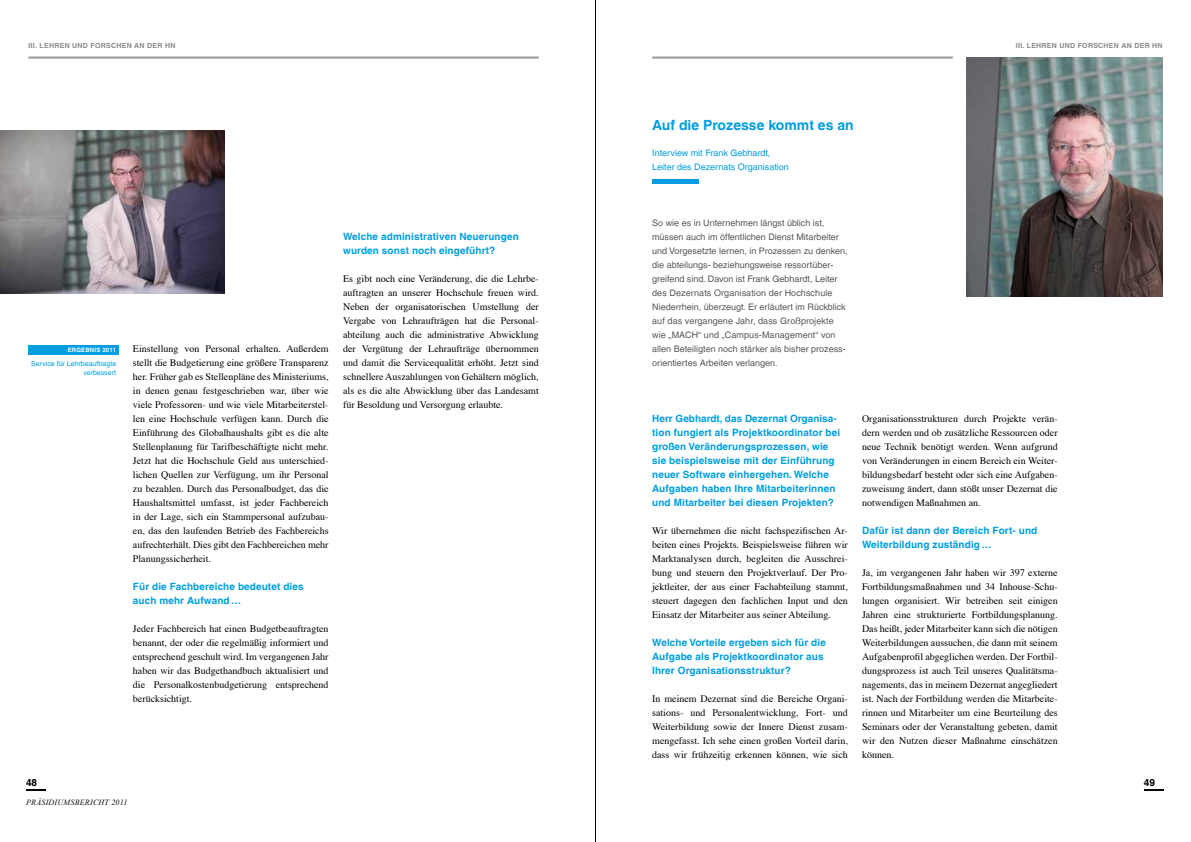
<style>
.page{position:relative;width:1191px;height:842px;background:#fff}
.page>*{position:absolute;margin:0;border:0;box-sizing:border-box;transform-origin:0 0}
.t1{font:700 14px "Helvetica LT";color:#009ee0}
.t2{font:10px/14px "Times";color:#000;text-align:justify}
.t3{font:700 10px/14px "Helvetica LT";letter-spacing:.01em;color:#009ee0}
.t4{font:700 10px "Helvetica LT";color:#000}
.t5{font:9px/14px "Helvetica LT";color:#58585a}
.t6{font:9px/14px "Helvetica LT";color:#009ee0}
.t7{font:italic 8px "Times New Roman";letter-spacing:.03em;color:#000}
.t8{font:700 7px "Helvetica LT";letter-spacing:.04em;color:#87888a}
.t9{font:7px/9.3px "Helvetica LT";color:#009ee0;text-align:right}
.t10{font:700 6px "Helvetica LT";letter-spacing:.03em;color:#fff}
</style>
<div class="page">
<svg style="left:1144px;top:789px;width:19px;height:2px"></svg>
<hr style="left:652px;top:57px;width:300px;height:1px;background:#87888a">
<hr style="left:652px;top:58px;width:300px;height:1px;background:#87888a">
<img style="left:967px;top:57px;width:195px;height:239px">
<div style="left:652px;top:179px;width:46px;height:5px;background:#009ee0"></div>
<svg style="left:26px;top:789px;width:19px;height:2px"></svg>
<div style="left:28px;top:345px;width:91px;height:10px;background:#009ee0"></div>
<hr style="left:28px;top:57px;width:511px;height:1px;background:#87888a">
<hr style="left:28px;top:58px;width:511px;height:1px;background:#87888a">
<img style="left:0;top:130px;width:224px;height:164px">
<hr style="left:595px;top:0;width:1px;height:842px;background:#000">
<p class="t8" style="left:28px;top:41px;width:22px">III. Lehren</p>
<p class="t8" style="left:72px;top:41px;width:6px">und</p>
<p class="t8" style="left:90px;top:41px;width:11px">Fors</p>
<p class="t8" style="left:111px;top:41px;width:12px">chen</p>
<p class="t8" style="left:134px;top:41px;width:19px">an der</p>
<p class="t8" style="left:165px;top:41px;width:12px">HN</p>
<p class="t10" style="left:68px;top:346px;width:10px">Ergebnis</p>
<p class="t10" style="left:102px;top:346px;width:15px">2011</p>
<p class="t9" style="left:31px;top:359px;width:86px">Service für Lehrbeauftragte verbessert</p>
<p class="t2" style="left:133px;top:342px;width:197px">Einstellung von Personal erhalten. Außerdem stellt die Budgetierung eine größere Transparenz her. Früher gab es Stellenpläne des Ministeriums, in denen genau festgeschrieben war, über wie viele Professoren- und wie viele Mitarbeiterstel&shy;len eine Hochschule verfügen kann. Durch die Einführung des Globalhaushalts gibt es die alte Stellenplanung für Tarifbeschäftigte nicht mehr.<br>Jetzt hat die Hochschule Geld aus unterschied&shy;lichen Quellen zur Verfügung, um ihr Personal zu bezahlen. Durch das Personalbudget, das die Haushaltsmittel umfasst, ist jeder Fachbereich in der Lage, sich ein Stammpersonal aufzubau&shy;en, das den laufenden Betrieb des Fachbereichs aufrechterhält. Dies gibt den Fachbereichen mehr Planungssicherheit.</p>
<p class="t3" style="left:133px;top:579px;width:172px">Für die Fachbereiche bedeutet dies auch mehr Aufwand…</p>
<p class="t2" style="left:133px;top:622px;width:197px">Jeder Fachbereich hat einen Budgetbeauftragten benannt, der oder die regelmäßig informiert und entsprechend geschult wird. Im vergangenen Jahr haben wir das Budgethandbuch aktualisiert und die Personalkostenbudgetierung entsprechend berücksichtigt.</p>
<p class="t3" style="left:343px;top:229px;width:177px">Welche administrativen Neuerungen wurden sonst noch eingeführt?</p>
<p class="t2" style="left:343px;top:272px;width:197px">Es gibt noch eine Veränderung, die die Lehrbe&shy;auftragten an unserer Hochschule freuen wird.<br>Neben der organisatorischen Umstellung der Vergabe von Lehraufträgen hat die Personal&shy;abteilung auch die administrative Abwicklung der Vergütung der Lehraufträge übernommen und damit die Servicequalität erhöht. Jetzt sind schnellere Auszahlungen von Gehältern möglich, als es die alte Abwicklung über das Landesamt für Besoldung und Versorgung erlaubte.</p>
<p class="t4" style="left:26px;top:776px;width:13px">48</p>
<p class="t7" style="left:26px;top:797px;width:103px">PRÄSIDIUMSBERICHT 2011</p>
<p class="t8" style="left:1016px;top:41px;width:22px">III. Lehren</p>
<p class="t8" style="left:1059px;top:41px;width:6px">und</p>
<p class="t8" style="left:1077px;top:41px;width:11px">Fors</p>
<p class="t8" style="left:1098px;top:41px;width:12px">chen</p>
<p class="t8" style="left:1121px;top:41px;width:19px">an der</p>
<p class="t8" style="left:1152px;top:41px;width:12px">HN</p>
<h1 class="t1" style="left:652px;top:117px;width:203px">Auf die Prozesse kommt es an</h1>
<p class="t6" style="left:652px;top:146px;width:138px">Interview mit Frank Gebhardt,<br>Leiter des Dezernats Organisation</p>
<p class="t5" style="left:652px;top:216px;width:197px">So wie es in Unternehmen längst üblich ist, müssen auch im öffentlichen Dienst Mitarbeiter und Vorgesetzte lernen, in Prozessen zu denken, die abteilungs- beziehungsweise ressortüber&shy;greifend sind. Davon ist Frank Gebhardt, Leiter des Dezernats Organisation der Hochschule Niederrhein, überzeugt. Er erläutert im Rückblick auf das vergangene Jahr, dass Großprojekte wie „MACH“ und „Campus-Management“ von allen Beteiligten noch stärker als bisher prozess&shy;orientiertes Arbeiten verlangen.</p>
<p class="t3" style="left:652px;top:411px;width:190px">Herr Gebhardt, das Dezernat Organisa&shy;tion fungiert als Projektkoordinator bei großen Veränderungsprozessen, wie sie beispielsweise mit der Einführung neuer Software einhergehen. Welche Aufgaben haben Ihre Mitarbeiterinnen und Mitarbeiter bei diesen Projekten?</p>
<p class="t2" style="left:652px;top:524px;width:197px">Wir übernehmen die nicht fachspezifischen Ar&shy;beiten eines Projekts. Beispielsweise führen wir Marktanalysen durch, begleiten die Ausschrei&shy;bung und steuern den Projektverlauf. Der Pro&shy;jektleiter, der aus einer Fachabteilung stammt, steuert dagegen den fachlichen Input und den Einsatz der Mitarbeiter aus seiner Abteilung.</p>
<p class="t3" style="left:652px;top:635px;width:175px">Welche Vorteile ergeben sich für die<br>Aufgabe als Projektkoordinator aus<br>Ihrer Organisationsstruktur?</p>
<p class="t2" style="left:652px;top:692px;width:197px">In meinem Dezernat sind die Bereiche Organi&shy;sations- und Personalentwicklung, Fort- und Weiterbildung sowie der Innere Dienst zusam&shy;mengefasst. Ich sehe einen großen Vorteil darin, dass wir frühzeitig erkennen können, wie sich</p>
<p class="t2" style="left:862px;top:412px;width:197px">Organisationsstrukturen durch Projekte verän&shy;dern werden und ob zusätzliche Ressourcen oder neue Technik benötigt werden. Wenn aufgrund von Veränderungen in einem Bereich ein Weiter&shy;bildungsbedarf besteht oder sich eine Aufgaben&shy;zuweisung ändert, dann stößt unser Dezernat die notwendigen Maßnahmen an.</p>
<p class="t3" style="left:862px;top:523px;width:177px">Dafür ist dann der Bereich Fort- und<br>Weiterbildung zuständig…</p>
<p class="t2" style="left:862px;top:566px;width:197px">Ja, im vergangenen Jahr haben wir 397 externe Fortbildungsmaßnahmen und 34 Inhouse-Schu&shy;lungen organisiert. Wir betreiben seit einigen Jahren eine strukturierte Fortbildungsplanung.<br>Das heißt, jeder Mitarbeiter kann sich die nötigen Weiterbildungen aussuchen, die dann mit seinem Aufgabenprofil abgeglichen werden. Der Fortbil&shy;dungsprozess ist auch Teil unseres Qualitätsma&shy;nagements, das in meinem Dezernat angegliedert ist. Nach der Fortbildung werden die Mitarbeite&shy;rinnen und Mitarbeiter um eine Beurteilung des Seminars oder der Veranstaltung gebeten, damit wir den Nutzen dieser Maßnahme einschätzen können.</p>
<p class="t4" style="left:1143px;top:776px;width:13px">49</p>
</div>
